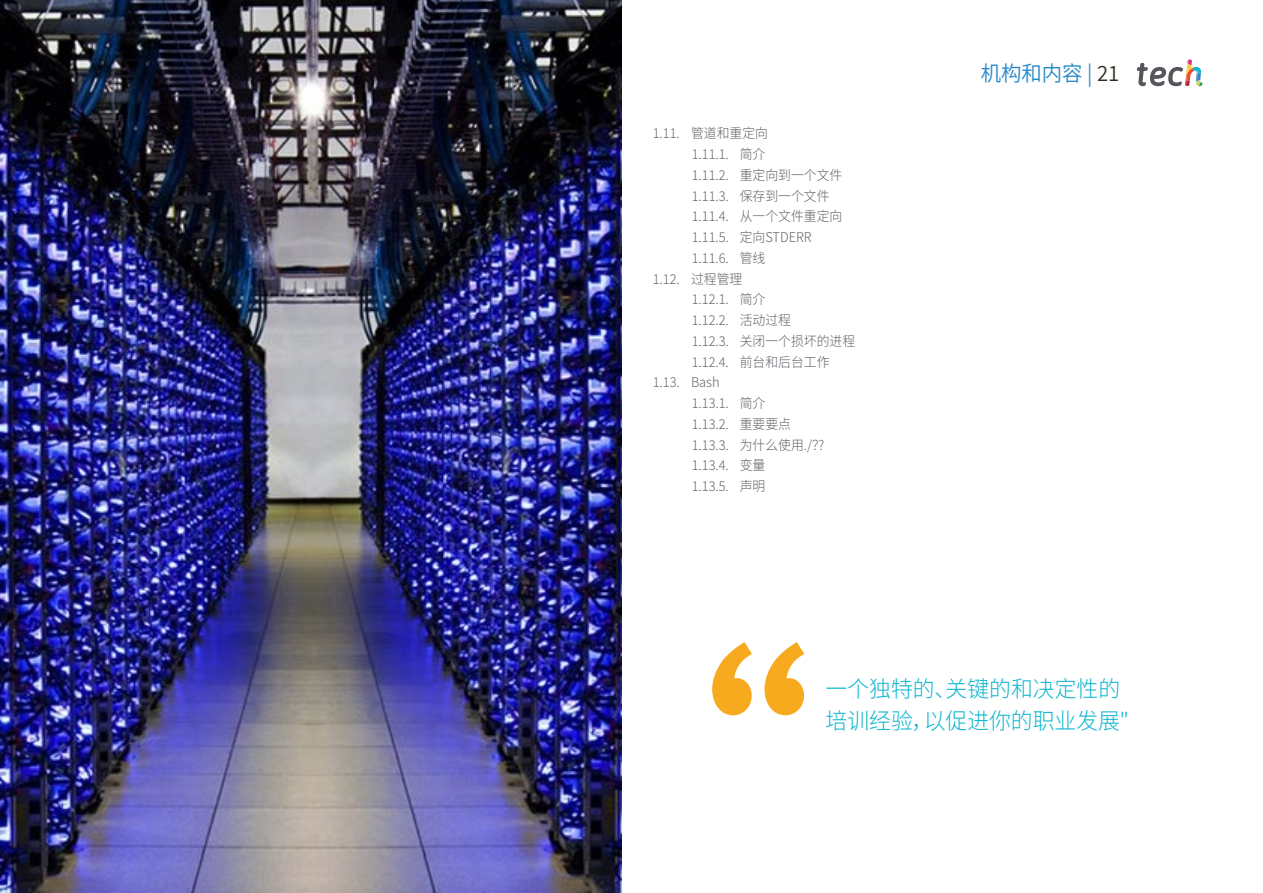
<style>
.page{position:relative;width:1263px;height:893px;background:#fff}
.page>*{position:absolute;margin:0;border:0;box-sizing:border-box;transform-origin:0 0}
.t1{font:300 22.5px/31.5px "Source Han Sans CN";color:#0fb6cf}
.t2{font:21px "Source Han Sans CN";color:#2488c9}
.t3{font:300 13.5px "Source Han Sans CN";color:#61646a;scale:.95 1}
.s1{color:#312e20}
</style>
<div class="page">
<img style="left:0;top:0;width:622px;height:893px">
<svg style="left:1137px;top:60px;width:65px;height:27px"></svg>
<svg style="left:712px;top:642px;width:92px;height:73px"></svg>
<p class="t3" style="left:653px;top:126px;width:123px">1.11. 管道和重定向</p>
<p class="t3" style="left:692px;top:146px;width:79px">1.11.1. 简介</p>
<p class="t3" style="left:692px;top:167px;width:160px">1.11.2. 重定向到一个文件</p>
<p class="t3" style="left:692px;top:188px;width:147px">1.11.3. 保存到一个文件</p>
<p class="t3" style="left:692px;top:209px;width:160px">1.11.4. 从一个文件重定向</p>
<p class="t3" style="left:692px;top:229px;width:128px">1.11.5. 定向STDERR</p>
<p class="t3" style="left:692px;top:250px;width:79px">1.11.6. 管线</p>
<p class="t3" style="left:653px;top:271px;width:96px">1.12. 过程管理</p>
<p class="t3" style="left:692px;top:292px;width:79px">1.12.1. 简介</p>
<p class="t3" style="left:692px;top:312px;width:106px">1.12.2. 活动过程</p>
<p class="t3" style="left:692px;top:333px;width:174px">1.12.3. 关闭一个损坏的进程</p>
<p class="t3" style="left:692px;top:354px;width:147px">1.12.4. 前台和后台工作</p>
<p class="t3" style="left:653px;top:375px;width:72px">1.13. Bash</p>
<p class="t3" style="left:692px;top:395px;width:79px">1.13.1. 简介</p>
<p class="t3" style="left:692px;top:416px;width:106px">1.13.2. 重要要点</p>
<p class="t3" style="left:692px;top:437px;width:142px">1.13.3. 为什么使用./？?</p>
<p class="t3" style="left:692px;top:458px;width:79px">1.13.4. 变量</p>
<p class="t3" style="left:692px;top:478px;width:79px">1.13.5. 声明</p>
<h2 class="t2" style="left:981px;top:61px;width:140px">机构和内容 | <span class="s1">21</span></h2>
<h1 class="t1" style="left:825px;top:674px;width:305px">一个独特的、关键的和决定性的培训经验，以促进你的职业发展"</h1>
</div>
